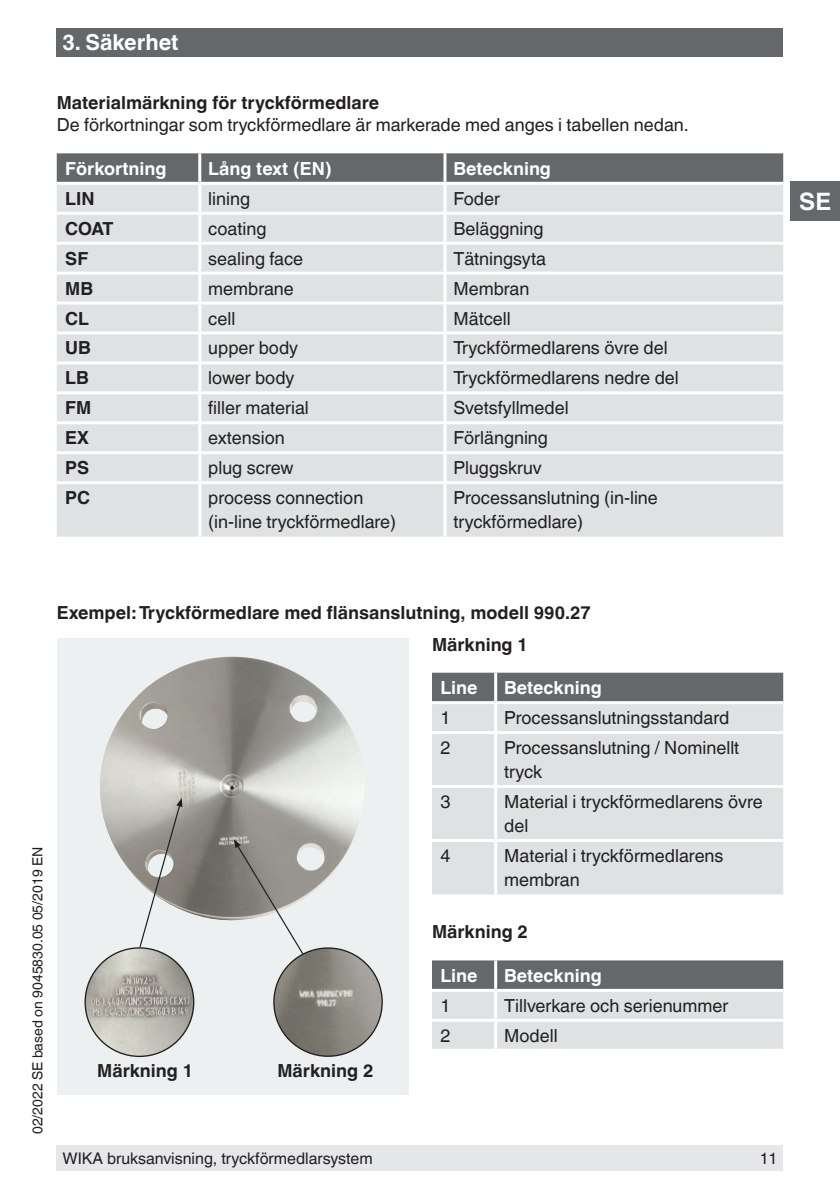
<style>
.page{position:relative;width:840px;height:1191px;background:#fff}
.page>*{position:absolute;margin:0;border:0;box-sizing:border-box;transform-origin:0 0}
.t1{font:700 24px "Helvetica World";color:#fff}
.t2{font:700 22px "Helvetica World";color:#fff}
.t3{font:18px/24px "Helvetica World";color:#231f20}
.t4{font:700 18px "Helvetica World";color:#231f20}
.t5{font:700 18px "Helvetica World";color:#fff}
.t6{font:16px "Helvetica World";color:#231f20}
.t7{font:14px "Helvetica World";color:#231f20}
</style>
<div class="page">
<div style="left:56px;top:1145px;width:726px;height:26px;background:#e6e7e9"></div>
<div style="left:57px;top:28px;width:725px;height:29px;background:#64686b"></div>
<div style="left:790px;top:181px;width:49px;height:40px;background:#64686b"></div>
<div style="left:57px;top:638px;width:351px;height:457px;background:#edf0f0"></div>
<img style="left:100px;top:656px;width:264px;height:265px">
<svg style="left:233px;top:839px;width:72px;height:118px"></svg>
<svg style="left:138px;top:798px;width:44px;height:150px"></svg>
<img style="left:274px;top:948px;width:108px;height:108px;border-radius:54px">
<img style="left:85px;top:948px;width:109px;height:108px;border-radius:54px">
<svg style="left:57px;top:153px;width:725px;height:29px;background:#676b6d"></svg>
<div style="left:57px;top:185px;width:725px;height:351px;background:#dfe2e2"></div>
<hr style="left:198px;top:153px;width:3px;height:29px;background:#fff">
<hr style="left:443px;top:153px;width:3px;height:29px;background:#fff">
<hr style="left:198px;top:185px;width:3px;height:27px;background:#fff">
<hr style="left:443px;top:185px;width:3px;height:27px;background:#fff">
<hr style="left:57px;top:212px;width:143px;height:3px;background:#fff">
<hr style="left:200px;top:212px;width:244px;height:3px;background:#fff">
<hr style="left:198px;top:215px;width:3px;height:27px;background:#fff">
<hr style="left:444px;top:212px;width:338px;height:3px;background:#fff">
<hr style="left:443px;top:215px;width:3px;height:27px;background:#fff">
<hr style="left:57px;top:242px;width:143px;height:3px;background:#fff">
<hr style="left:200px;top:242px;width:244px;height:3px;background:#fff">
<hr style="left:198px;top:245px;width:3px;height:27px;background:#fff">
<hr style="left:444px;top:242px;width:338px;height:3px;background:#fff">
<hr style="left:443px;top:245px;width:3px;height:27px;background:#fff">
<hr style="left:57px;top:272px;width:143px;height:3px;background:#fff">
<hr style="left:200px;top:272px;width:244px;height:3px;background:#fff">
<hr style="left:198px;top:275px;width:3px;height:26px;background:#fff">
<hr style="left:444px;top:272px;width:338px;height:3px;background:#fff">
<hr style="left:443px;top:275px;width:3px;height:26px;background:#fff">
<hr style="left:57px;top:301px;width:143px;height:3px;background:#fff">
<hr style="left:200px;top:301px;width:244px;height:3px;background:#fff">
<hr style="left:198px;top:304px;width:3px;height:27px;background:#fff">
<hr style="left:444px;top:301px;width:338px;height:3px;background:#fff">
<hr style="left:443px;top:304px;width:3px;height:27px;background:#fff">
<hr style="left:57px;top:331px;width:143px;height:3px;background:#fff">
<hr style="left:200px;top:331px;width:244px;height:3px;background:#fff">
<hr style="left:198px;top:334px;width:3px;height:27px;background:#fff">
<hr style="left:444px;top:331px;width:338px;height:3px;background:#fff">
<hr style="left:443px;top:334px;width:3px;height:27px;background:#fff">
<hr style="left:57px;top:361px;width:143px;height:3px;background:#fff">
<hr style="left:200px;top:361px;width:244px;height:3px;background:#fff">
<hr style="left:198px;top:364px;width:3px;height:27px;background:#fff">
<hr style="left:444px;top:361px;width:338px;height:3px;background:#fff">
<hr style="left:443px;top:364px;width:3px;height:27px;background:#fff">
<hr style="left:57px;top:391px;width:143px;height:3px;background:#fff">
<hr style="left:200px;top:391px;width:244px;height:3px;background:#fff">
<hr style="left:198px;top:394px;width:3px;height:27px;background:#fff">
<hr style="left:444px;top:391px;width:338px;height:3px;background:#fff">
<hr style="left:443px;top:394px;width:3px;height:27px;background:#fff">
<hr style="left:57px;top:421px;width:143px;height:3px;background:#fff">
<hr style="left:200px;top:421px;width:244px;height:3px;background:#fff">
<hr style="left:198px;top:424px;width:3px;height:27px;background:#fff">
<hr style="left:444px;top:421px;width:338px;height:3px;background:#fff">
<hr style="left:443px;top:424px;width:3px;height:27px;background:#fff">
<hr style="left:57px;top:451px;width:143px;height:3px;background:#fff">
<hr style="left:200px;top:451px;width:244px;height:3px;background:#fff">
<hr style="left:198px;top:454px;width:3px;height:27px;background:#fff">
<hr style="left:444px;top:451px;width:338px;height:3px;background:#fff">
<hr style="left:443px;top:454px;width:3px;height:27px;background:#fff">
<hr style="left:57px;top:481px;width:143px;height:3px;background:#fff">
<hr style="left:200px;top:481px;width:244px;height:3px;background:#fff">
<hr style="left:198px;top:484px;width:3px;height:52px;background:#fff">
<hr style="left:444px;top:481px;width:338px;height:3px;background:#fff">
<hr style="left:443px;top:484px;width:3px;height:52px;background:#fff">
<div style="left:432px;top:672px;width:350px;height:29px;background:#64686b"></div>
<div style="left:432px;top:704px;width:350px;height:190px;background:#dfe2e2"></div>
<hr style="left:494px;top:672px;width:3px;height:29px;background:#fff">
<hr style="left:494px;top:704px;width:3px;height:27px;background:#fff">
<hr style="left:432px;top:731px;width:63px;height:3px;background:#fff">
<hr style="left:495px;top:731px;width:287px;height:3px;background:#fff">
<hr style="left:494px;top:734px;width:3px;height:51px;background:#fff">
<hr style="left:432px;top:785px;width:63px;height:3px;background:#fff">
<hr style="left:495px;top:785px;width:287px;height:3px;background:#fff">
<hr style="left:494px;top:788px;width:3px;height:51px;background:#fff">
<hr style="left:432px;top:839px;width:63px;height:3px;background:#fff">
<hr style="left:495px;top:839px;width:287px;height:3px;background:#fff">
<hr style="left:494px;top:842px;width:3px;height:52px;background:#fff">
<svg style="left:432px;top:960px;width:350px;height:88px;background:#b4b8b9"></svg>
<hr style="left:494px;top:960px;width:3px;height:29px;background:#fff">
<hr style="left:432px;top:989px;width:63px;height:3px;background:#fff">
<hr style="left:495px;top:989px;width:287px;height:3px;background:#fff">
<hr style="left:494px;top:992px;width:3px;height:26px;background:#fff">
<hr style="left:432px;top:1018px;width:63px;height:3px;background:#fff">
<hr style="left:495px;top:1018px;width:287px;height:3px;background:#fff">
<hr style="left:494px;top:1021px;width:3px;height:27px;background:#fff">
<p class="t2" style="left:62px;top:30px;width:117px">3. Säkerhet</p>
<p class="t4" style="left:57px;top:93px;width:324px">Materialmärkning för tryckförmedlare</p>
<p class="t3" style="left:57px;top:113px;width:633px">De förkortningar som tryckförmedlare är markerade med anges i tabellen nedan.</p>
<p class="t5" style="left:65px;top:158px;width:103px">Förkortning</p>
<p class="t5" style="left:208px;top:158px;width:125px">Lång text (EN)</p>
<p class="t5" style="left:453px;top:158px;width:99px">Beteckning</p>
<p class="t4" style="left:65px;top:188px;width:31px">LIN</p>
<p class="t3" style="left:208px;top:186px;width:43px">lining</p>
<p class="t3" style="left:453px;top:186px;width:48px">Foder</p>
<p class="t4" style="left:65px;top:218px;width:50px">COAT</p>
<p class="t3" style="left:208px;top:216px;width:60px">coating</p>
<p class="t3" style="left:453px;top:216px;width:91px">Beläggning</p>
<p class="t4" style="left:65px;top:248px;width:24px">SF</p>
<p class="t3" style="left:208px;top:246px;width:96px">sealing face</p>
<p class="t3" style="left:453px;top:246px;width:94px">Tätningsyta</p>
<p class="t4" style="left:65px;top:278px;width:29px">MB</p>
<p class="t3" style="left:208px;top:276px;width:87px">membrane</p>
<p class="t3" style="left:453px;top:276px;width:77px">Membran</p>
<p class="t4" style="left:65px;top:308px;width:25px">CL</p>
<p class="t3" style="left:208px;top:306px;width:29px">cell</p>
<p class="t3" style="left:453px;top:306px;width:59px">Mätcell</p>
<p class="t4" style="left:65px;top:338px;width:27px">UB</p>
<p class="t3" style="left:208px;top:336px;width:91px">upper body</p>
<p class="t3" style="left:453px;top:336px;width:215px">Tryckförmedlarens övre del</p>
<p class="t4" style="left:65px;top:368px;width:25px">LB</p>
<p class="t3" style="left:208px;top:366px;width:88px">lower body</p>
<p class="t3" style="left:453px;top:366px;width:227px">Tryckförmedlarens nedre del</p>
<p class="t4" style="left:65px;top:397px;width:28px">FM</p>
<p class="t3" style="left:208px;top:396px;width:102px">filler material</p>
<p class="t3" style="left:453px;top:396px;width:117px">Svetsfyllmedel</p>
<p class="t4" style="left:65px;top:427px;width:25px">EX</p>
<p class="t3" style="left:208px;top:426px;width:78px">extension</p>
<p class="t3" style="left:453px;top:426px;width:96px">Förlängning</p>
<p class="t4" style="left:65px;top:457px;width:25px">PS</p>
<p class="t3" style="left:208px;top:456px;width:87px">plug screw</p>
<p class="t3" style="left:453px;top:456px;width:90px">Pluggskruv</p>
<p class="t4" style="left:65px;top:487px;width:26px">PC</p>
<p class="t3" style="left:208px;top:486px;width:189px">process connection (in-line tryckförmedlare)</p>
<p class="t3" style="left:453px;top:486px;width:206px">Processanslutning (in-line tryckförmedlare)</p>
<h1 class="t1" style="left:798px;top:188px;width:33px">SE</h1>
<p class="t7" style="left:30px;top:1134px;width:289px;rotate:-90deg">02/2022 SE based on 9045830.05 05/2019 EN</p>
<p class="t4" style="left:57px;top:602px;width:535px">Exempel: Tryckförmedlare med flänsanslutning, modell 990.27</p>
<p class="t4" style="left:97px;top:1060px;width:97px">Märkning 1</p>
<p class="t4" style="left:277px;top:1060px;width:97px">Märkning 2</p>
<p class="t4" style="left:432px;top:634px;width:97px">Märkning 1</p>
<p class="t5" style="left:440px;top:677px;width:39px">Line</p>
<p class="t5" style="left:504px;top:677px;width:99px">Beteckning</p>
<p class="t3" style="left:440px;top:706px;width:12px">1</p>
<p class="t3" style="left:504px;top:706px;width:227px">Processanslutningsstandard</p>
<p class="t3" style="left:440px;top:736px;width:12px">2</p>
<p class="t3" style="left:504px;top:736px;width:236px">Processanslutning / Nominellt tryck</p>
<p class="t3" style="left:440px;top:789px;width:12px">3</p>
<p class="t3" style="left:504px;top:789px;width:260px">Material i tryckförmedlarens övre del</p>
<p class="t3" style="left:440px;top:843px;width:12px">4</p>
<p class="t3" style="left:504px;top:843px;width:221px">Material i tryckförmedlarens membran</p>
<p class="t4" style="left:432px;top:921px;width:97px">Märkning 2</p>
<p class="t5" style="left:440px;top:965px;width:39px">Line</p>
<p class="t5" style="left:504px;top:965px;width:99px">Beteckning</p>
<p class="t3" style="left:440px;top:993px;width:12px">1</p>
<p class="t3" style="left:504px;top:993px;width:225px">Tillverkare och serienummer</p>
<p class="t3" style="left:440px;top:1023px;width:12px">2</p>
<p class="t3" style="left:504px;top:1023px;width:55px">Modell</p>
<p class="t6" style="left:62px;top:1149px;width:311px">WIKA bruksanvisning, tryckförmedlarsystem</p>
<p class="t6" style="left:759px;top:1149px;width:19px">11</p>
</div>
